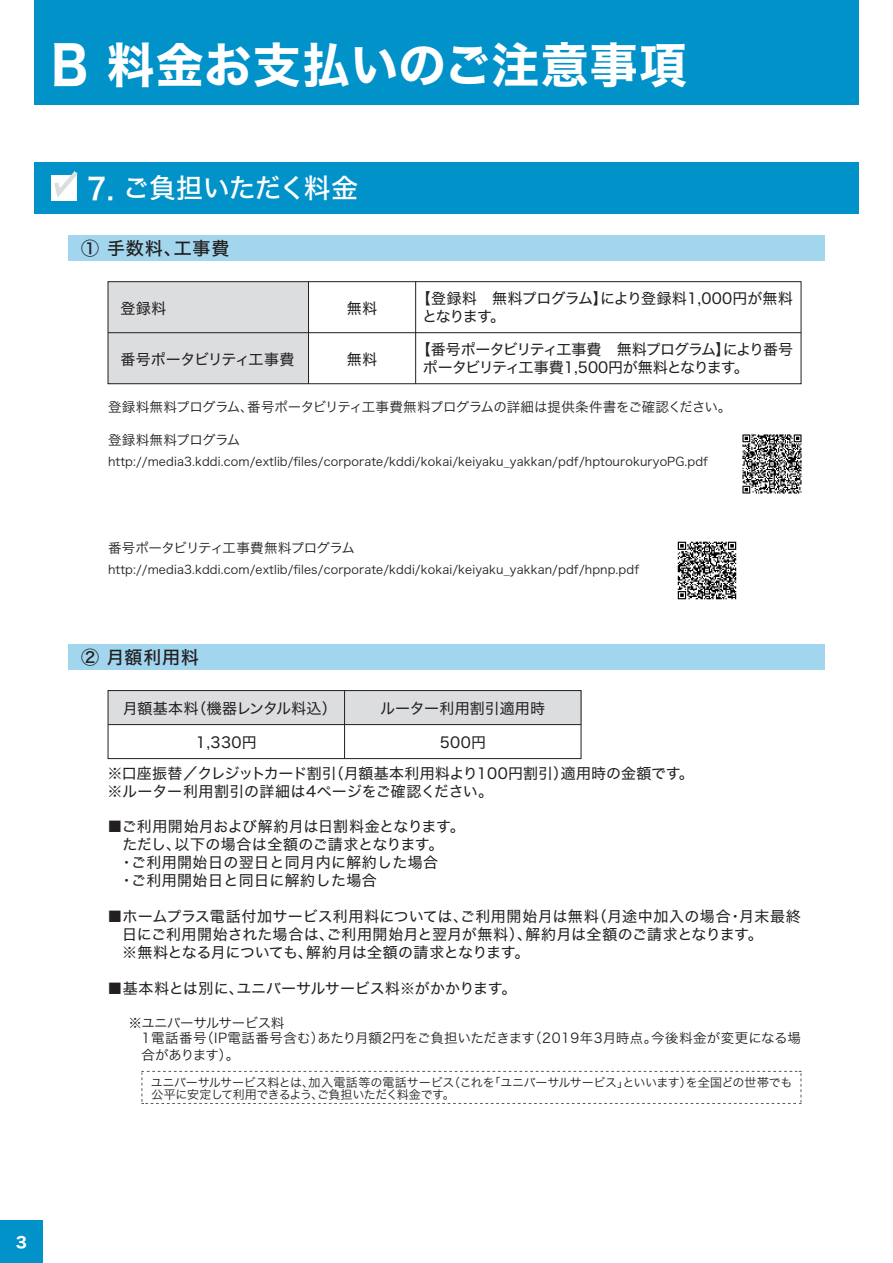
<style>
.page{position:relative;width:893px;height:1263px;background:#fff}
.page>*{position:absolute;margin:0;border:0;box-sizing:border-box;transform-origin:0 0}
.t1{font:48px "Hira Kaku Std W7";letter-spacing:.015em;color:#fff}
.t2{font:27px "Hira Kaku Std W5";letter-spacing:-.035em;color:#fff}
.t3{font:18px "Hira Kaku Std W5";letter-spacing:.05em;color:#231f20}
.t4{font:15px/18px "Hira Kaku Std W4";letter-spacing:.005em;color:#231f20}
.t5{font:15px/18px "Hira Kaku Std W4";letter-spacing:.025em;color:#231f20}
.t6{font:15px/18px "Hira Kaku Std W4";letter-spacing:-.06em;color:#231f20}
.t7{font:15px/18px "Hira Kaku Std W4";letter-spacing:-.02em;color:#231f20}
.t8{font:15px "Hira Kaku Std W7";color:#fff}
.t9{font:13.5px "Hira Kaku Std W3";letter-spacing:-.02em;color:#231f20}
.t10{font:13.5px/15px "Hira Kaku Std W3";color:#231f20}
.t11{font:12px "Hira Kaku Std W3";letter-spacing:.01em;color:#231f20}
.t12{font:12px/12px "Hira Kaku Std W3";letter-spacing:-.025em;color:#231f20}
.s1{font-size:52.8px}
.s2{font-family:"Hira Kaku Std W6";font-size:29.7px}
.s3{font-family:"Hira Kaku Std W6"}
.s4{font-family:"Hira Kaku Std W4"}
</style>
<div class="page">
<div style="left:0;top:1220px;width:43px;height:43px;background:#0092c8"></div>
<div style="left:68px;top:235px;width:756px;height:25px;background:#a1d6ee"></div>
<div style="left:34px;top:0;width:825px;height:104px;background:#0092c8"></div>
<div style="left:34px;top:163px;width:825px;height:51px;background:#0092c8"></div>
<svg style="left:51px;top:171px;width:27px;height:30px"></svg>
<div style="left:68px;top:644px;width:756px;height:25px;background:#a1d6ee"></div>
<div style="left:108px;top:690px;width:473px;height:35px;background:#dcdddf"></div>
<div style="left:108px;top:690px;width:473px;height:69px;border:1px solid #231f20"></div>
<hr style="left:108px;top:724px;width:473px;height:1px;background:#231f20">
<hr style="left:344px;top:690px;width:1px;height:69px;background:#231f20">
<svg style="left:141px;top:1071px;width:661px;height:33px"></svg>
<div style="left:108px;top:282px;width:200px;height:102px;background:#dcdddf"></div>
<hr style="left:108px;top:332px;width:693px;height:1px;background:#231f20">
<hr style="left:308px;top:282px;width:1px;height:102px;background:#231f20">
<hr style="left:415px;top:282px;width:1px;height:102px;background:#231f20">
<div style="left:108px;top:281px;width:693px;height:103px;border:1px solid #231f20"></div>
<img style="left:742px;top:434px;width:60px;height:60px">
<img style="left:677px;top:541px;width:60px;height:59px">
<h1 class="t1" style="left:51px;top:27px;width:638px"><span class="s1">B</span> 料金お支払いのご注意事項</h1>
<h2 class="t2" style="left:87px;top:168px;width:273px"><span class="s2">7</span><span class="s3">.</span> ご負担いただく料金</h2>
<p class="t3" style="left:81px;top:234px;width:150px">① 手数料、工事費</p>
<p class="t4" style="left:120px;top:299px;width:47px">登録料</p>
<p class="t7" style="left:120px;top:350px;width:175px">番号ポータビリティ工事費</p>
<p class="t4" style="left:347px;top:299px;width:32px">無料</p>
<p class="t7" style="left:422px;top:289px;width:372px;text-indent:-6px">【登録料　無料プログラム】により登録料1,000円が無料となります。</p>
<p class="t6" style="left:423px;top:340px;width:372px;text-indent:-7px">【番号ポータビリティ工事費　無料プログラム】により番号ポータビリティ工事費1,500円が無料となります。</p>
<p class="t4" style="left:347px;top:350px;width:32px">無料</p>
<p class="t9" style="left:108px;top:397px;width:625px">登録料無料プログラム、番号ポータビリティ工事費無料プログラムの詳細は提供条件書をご確認ください。</p>
<p class="t9" style="left:108px;top:430px;width:134px">登録料無料プログラム</p>
<p class="t11" style="left:108px;top:452px;width:602px">http://media3.kddi.com/extlib/files/corporate/kddi/kokai/keiyaku_yakkan/pdf/hptourokuryoPG.pdf</p>
<p class="t9" style="left:108px;top:538px;width:248px">番号ポータビリティ工事費無料プログラム</p>
<p class="t11" style="left:108px;top:560px;width:533px">http://media3.kddi.com/extlib/files/corporate/kddi/kokai/keiyaku_yakkan/pdf/hpnp.pdf</p>
<p class="t3" style="left:81px;top:643px;width:119px">② 月額利用料</p>
<p class="t4" style="left:123px;top:699px;width:216px">月額基本料（機器レンタル料込）</p>
<p class="t4" style="left:380px;top:699px;width:166px">ルーター利用割引適用時</p>
<p class="t4" style="left:196px;top:733px;width:62px">1,330円</p>
<p class="t4" style="left:107px;top:727px;width:588px;line-height:30.6px;text-indent:332px">500円<br>※口座振替／クレジットカード割引（月額基本利用料より100円割引）適用時の金額です。</p>
<p class="t4" style="left:107px;top:782px;width:387px">※ルーター利用割引の詳細は4ページをご確認ください。</p>
<p class="t5" style="left:119px;top:817px;width:347px;text-indent:-12px">■ご利用開始月および解約月は日割料金となります。ただし、以下の場合は全額のご請求となります。<br>・ご利用開始日の翌日と同月内に解約した場合<br>・ご利用開始日と同日に解約した場合</p>
<p class="t4" style="left:122px;top:907px;width:680px;text-indent:-15px">■ホームプラス電話付加サービス利用料については、ご利用開始月は無料（月途中加入の場合・月末最終日にご利用開始された場合は、ご利用開始月と翌月が無料）、解約月は全額のご請求となります。<br>※無料となる月についても、解約月は全額の請求となります。</p>
<p class="t4" style="left:108px;top:979px;width:410px">■基本料とは別に、ユニバーサルサービス料※がかかります。</p>
<p class="t10" style="left:142px;top:1016px;width:661px;text-indent:-13px"><span class="s4">※</span>ユニバーサルサービス料<br>1電話番号（IP電話番号含む）あたり月額2円をご負担いただきます（2019年3月時点。今後料金が変更になる場</p>
<p class="t9" style="left:142px;top:1045px;width:99px">合があります）。</p>
<p class="t12" style="left:151px;top:1076px;width:643px">ユニバーサルサービス料とは、加入電話等の電話サービス（これを「ユニバーサルサービス」といいます）を全国どの世帯でも公平に安定して利用できるよう、ご負担いただく料金です。</p>
<p class="t8" style="left:16px;top:1231px;width:13px">3</p>
</div>
